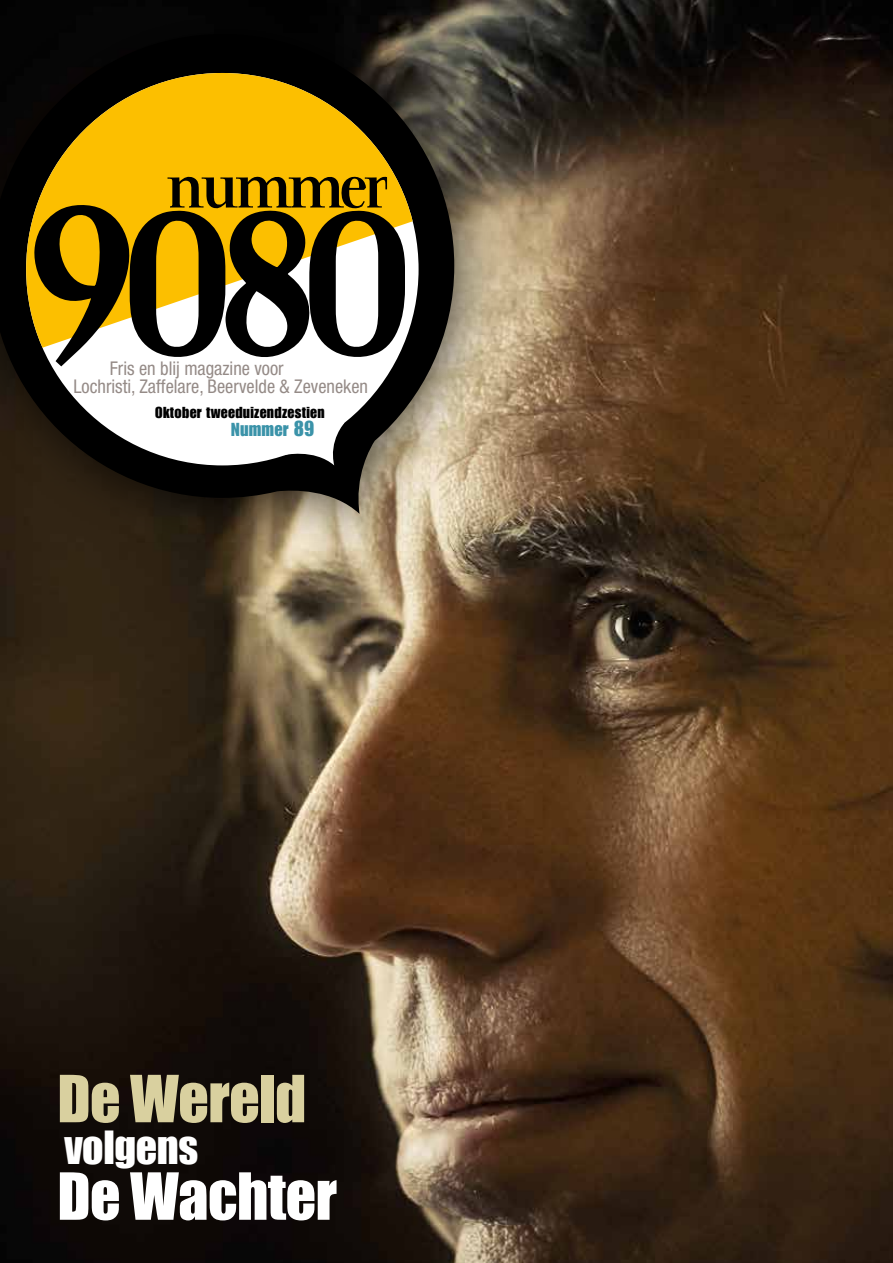
<style>
.page{position:relative;width:893px;height:1263px;background:#fff}
.page>*{position:absolute;margin:0;border:0;box-sizing:border-box;transform-origin:0 0}
.t1{font:700 182.1px "Francois";color:#000}
.t2{font:60px "Impact";letter-spacing:-.01em;color:#fff}
.t3{font:60px "Impact";letter-spacing:-.01em;color:#d9d09f}
.t4{font:700 54px "Francois";letter-spacing:-.05em;color:#000}
.t5{font:42px "Impact";letter-spacing:-.01em;color:#fff}
.t6{font:condensed 18.9px/18.9px "Helvetica Neue LT Std";color:#958b87}
.t7{font:18.45px "Impact LT Std";letter-spacing:.01em;color:#3b93a9}
.t8{font:15.6px "Impact LT Std";letter-spacing:.02em;color:#000}
.s1{font-size:189.6px}
.s2{font-size:21.3px}
</style>
<div class="page">
<img style="left:0;top:0;width:893px;height:1263px">
<div style="left:0;top:0;width:509px;height:562px;background:#000;opacity:.69"></div>
<svg style="left:0;top:34px;width:454px;height:480px;background:#2f2a22"></svg>
<div style="left:28px;top:75px;width:409px;height:409px;background:#000;opacity:.3"></div>
<div style="left:26px;top:73px;width:393px;height:392px;background:#fff;border-radius:50%"></div>
<svg style="left:26px;top:73px;width:393px;height:298px;background:#ab8409"></svg>
<svg style="left:284px;top:423px;width:61px;height:42px"></svg>
<svg style="left:36px;top:200px;width:371px;height:169px"></svg>
<h3 class="t4" style="left:166px;top:152px;width:223px">nummer</h3>
<h1 class="t1" style="left:27px;top:166px;width:381px"><span class="s1">9</span>080</h1>
<p class="t6" style="left:73px;top:358px;width:296px;text-indent:36px">Fris en blij magazine voor<br>Lochristi, Zaffelare, Beervelde &amp; Zeveneken</p>
<p class="t8" style="left:155px;top:403px;width:171px">Oktober tweeduizendzestien</p>
<p class="t7" style="left:231px;top:419px;width:85px">Nummer <span class="s2">89</span></p>
<h2 class="t3" style="left:57px;top:1052px;width:250px">De Wereld</h2>
<h3 class="t5" style="left:64px;top:1115px;width:135px">volgens</h3>
<h2 class="t2" style="left:57px;top:1150px;width:281px">De Wachter</h2>
</div>
